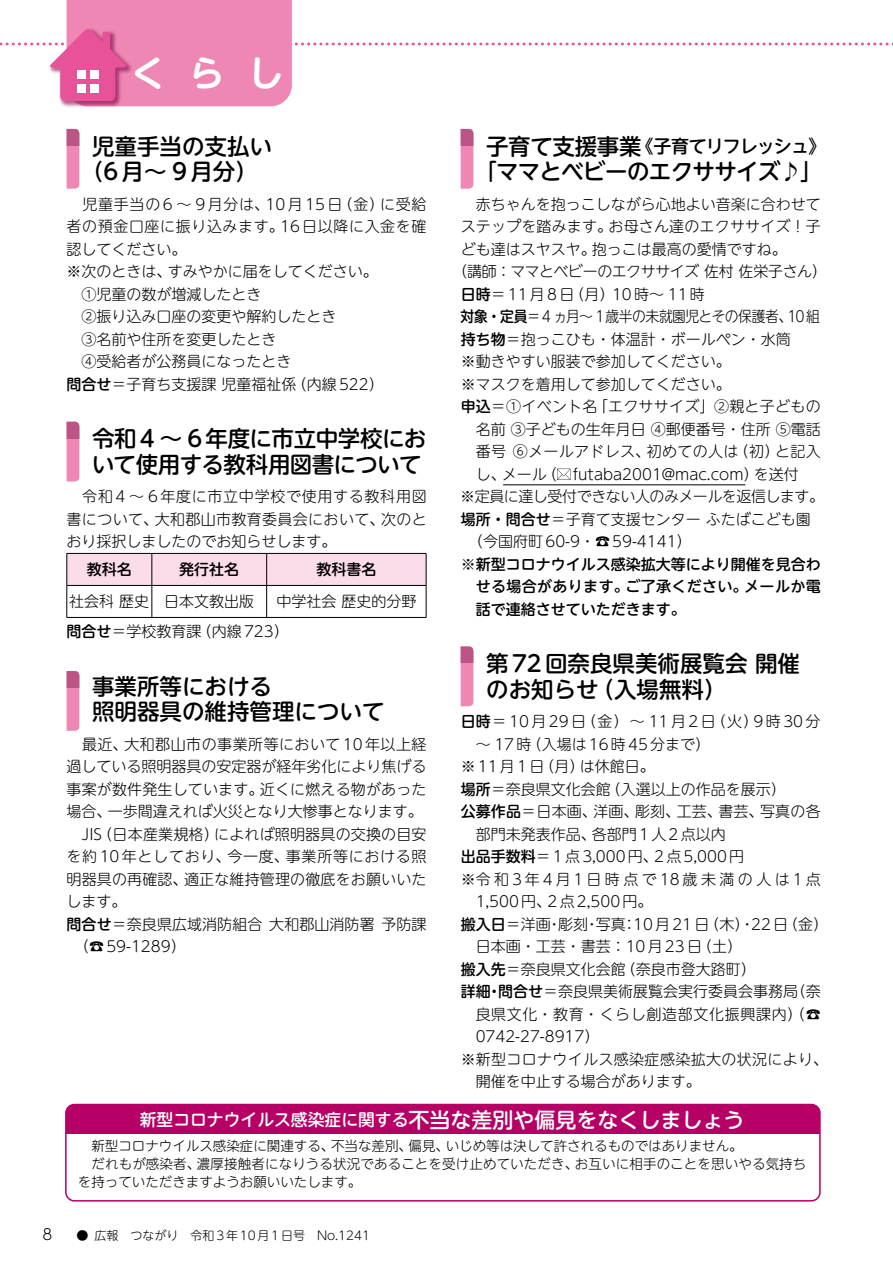
<style>
.page{position:relative;width:893px;height:1263px;background:#fff}
.page>*{position:absolute;margin:0;border:0;box-sizing:border-box;transform-origin:0 0}
.t1{font:700 36px "UD Shin M Go Pr 6 De";color:#fff}
.t2{font:500 22.5px/25.5px "UD Shin M Go Pr 6";color:#000}
.t3{font:500 22.5px/25.5px "UD Shin M Go Pr 6";letter-spacing:-.02em;color:#000}
.t4{font:500 22.5px "UD Shin M Go Pr 6";letter-spacing:-.035em;color:#000}
.t5{font:500 18px "UD Shin M Go Pr 6";letter-spacing:-.05em;color:#000}
.t6{font:500 16.8px "UD Shin M Go Pr 6";color:#fff}
.t7{font:300 15px/22.5px "UD Shin M Go Pr 6";color:#000}
.t8{font:500 15px/22.5px "UD Shin M Go Pr 6";color:#000;text-align:justify}
.t9{font:300 15px "UD Shin M Go Pr 6";letter-spacing:-.03em;color:#000}
.t10{font:300 15px "UD Shin M Go Pr 6";letter-spacing:.045em;color:#000}
.t11{font:300 15px "UD Shin M Go Pr 6";letter-spacing:.02em;color:#000}
.t12{font:300 15px "UD Shin M Go Pr 6";letter-spacing:.15em;color:#000}
.t13{font:300 15px "UD Shin M Go Pr 6";letter-spacing:-.035em;color:#000;scale:.92 1}
.t14{font:300 15px "UD Shin M Go Pr 6";letter-spacing:.165em;color:#000}
.t15{font:300 15px "UD Shin M Go Pr 6";letter-spacing:.03em;color:#000}
.t16{font:300 15px "UD Shin M Go Pr 6";letter-spacing:.025em;color:#000}
.t17{font:300 15px "UD Shin M Go Pr 6";letter-spacing:.195em;color:#000}
.t18{font:300 15px "UD Shin M Go Pr 6";letter-spacing:.075em;color:#000}
.t19{font:300 13.5px/18px "UD Shin M Go Pr 6";color:#000}
.t20{font:300 12px "UD Shin M Go Pr 6";color:#000}
.s1{font-size:22.5px}
.s2{font-weight:500}
.s3{font-size:21px}
</style>
<div class="page">
<div style="left:48px;top:27px;width:85px;height:81px;background:#7e0043;opacity:.6"></div>
<svg style="left:0;top:0;width:893px;height:106px"></svg>
<div style="left:77px;top:84px;width:9px;height:8px;background:#fff"></div>
<div style="left:77px;top:70px;width:9px;height:9px;background:#fff"></div>
<div style="left:91px;top:84px;width:8px;height:8px;background:#fff"></div>
<div style="left:91px;top:70px;width:8px;height:9px;background:#fff"></div>
<div style="left:68px;top:554px;width:358px;height:31px;background:#fadcea"></div>
<hr style="left:67px;top:553px;width:85px;height:1px;background:#000">
<hr style="left:67px;top:554px;width:1px;height:31px;background:#000">
<hr style="left:152px;top:553px;width:115px;height:1px;background:#000">
<hr style="left:152px;top:554px;width:1px;height:31px;background:#000">
<hr style="left:267px;top:553px;width:159px;height:1px;background:#000">
<hr style="left:266px;top:554px;width:1px;height:31px;background:#000">
<hr style="left:426px;top:554px;width:1px;height:31px;background:#000">
<hr style="left:67px;top:585px;width:85px;height:1px;background:#000">
<hr style="left:67px;top:586px;width:1px;height:31px;background:#000">
<hr style="left:152px;top:585px;width:115px;height:1px;background:#000">
<hr style="left:152px;top:586px;width:1px;height:31px;background:#000">
<hr style="left:267px;top:585px;width:159px;height:1px;background:#000">
<hr style="left:266px;top:586px;width:1px;height:31px;background:#000">
<hr style="left:426px;top:586px;width:1px;height:31px;background:#000">
<hr style="left:67px;top:617px;width:85px;height:1px;background:#000">
<hr style="left:152px;top:617px;width:115px;height:1px;background:#000">
<hr style="left:267px;top:617px;width:159px;height:1px;background:#000">
<svg style="left:67px;top:145px;width:12px;height:44px"></svg>
<div style="left:67px;top:129px;width:12px;height:16px;background:#ba5584"></div>
<svg style="left:67px;top:438px;width:12px;height:43px"></svg>
<div style="left:67px;top:422px;width:12px;height:16px;background:#ba5584"></div>
<svg style="left:67px;top:687px;width:12px;height:44px"></svg>
<div style="left:67px;top:671px;width:12px;height:16px;background:#ba5584"></div>
<svg style="left:557px;top:469px;width:13px;height:11px"></svg>
<hr style="left:503px;top:484px;width:242px;height:1px;background:#000">
<div style="left:66px;top:1104px;width:754px;height:29px;background:#b60065"></div>
<div style="left:65px;top:1104px;width:756px;height:97px;border:2px solid #b60065;border-radius:9px"></div>
<svg style="left:461px;top:145px;width:12px;height:44px"></svg>
<div style="left:461px;top:129px;width:12px;height:16px;background:#ba5584"></div>
<svg style="left:461px;top:663px;width:12px;height:43px"></svg>
<div style="left:461px;top:646px;width:12px;height:17px;background:#ba5584"></div>
<h1 class="t1" style="left:130px;top:43px;width:155px">くらし</h1>
<p class="t5" style="left:486px;top:131px;width:342px"><span class="s1">子育て支援事業</span>《子育てリフレッシュ》</p>
<h2 class="t4" style="left:474px;top:153px;width:351px">「ママとベビーのエクササイズ♪」</h2>
<p class="t7" style="left:461px;top:192px;width:361px">　赤ちゃんを抱っこしながら心地よい音楽に合わせて</p>
<p class="t7" style="left:461px;top:214px;width:362px">ステップを踏みます。お母さん達のエクササイズ！子</p>
<p class="t7" style="left:461px;top:237px;width:328px">ども達はスヤスヤ。抱っこは最高の愛情ですね。</p>
<p class="t9" style="left:453px;top:259px;width:376px">（講師：ママとベビーのエクササイズ佐村佐栄子さん）</p>
<p class="t12" style="left:461px;top:282px;width:246px"><span class="s2">日時</span>＝11月8日（月）10時～ 11時</p>
<p class="t13" style="left:461px;top:304px;width:392px"><span class="s2">対象・定員</span>＝4 ヵ月～ 1歳半の未就園児とその保護者、10組</p>
<p class="t7" style="left:461px;top:327px;width:331px"><span class="s2">持ち物</span>＝抱っこひも・体温計・ボールペン・水筒</p>
<p class="t7" style="left:461px;top:349px;width:271px">※動きやすい服装で参加してください。</p>
<p class="t7" style="left:461px;top:372px;width:271px">※マスクを着用して参加してください。</p>
<p class="t11" style="left:461px;top:394px;width:362px"><span class="s2">申込</span>＝①イベント名「エクササイズ」②親と子どもの</p>
<p class="t7" style="left:476px;top:417px;width:346px">名前 ③子どもの生年月日 ④郵便番号・住所 ⑤電話</p>
<p class="t11" style="left:476px;top:439px;width:346px">番号 ⑥メールアドレス、初めての人は（初）と記入</p>
<p class="t7" style="left:476px;top:462px;width:325px">し、メール（ futaba2001@mac.com）を送付</p>
<p class="t9" style="left:460px;top:484px;width:365px">※定員に達し受付できない人のみメールを返信します。</p>
<p class="t7" style="left:461px;top:507px;width:351px"><span class="s2">場所・問合せ</span>＝子育て支援センターふたばこども園</p>
<p class="t7" style="left:461px;top:529px;width:232px">　（今国府町60-9・☎59-4141）</p>
<p class="t8" style="left:476px;top:552px;width:347px;text-indent:-15px">※新型コロナウイルス感染拡大等により開催を見合わせる場合があります。ご了承ください。メールか電話で連絡させていただきます。</p>
<h2 class="t2" style="left:486px;top:650px;width:315px">第72回奈良県美術展覧会開催のお知らせ（入場無料）</h2>
<p class="t14" style="left:461px;top:709px;width:361px"><span class="s2">日時</span>＝10月29日（金）～ 11月2日（火）9時30分</p>
<p class="t7" style="left:476px;top:732px;width:236px">～ 17時（入場は16時45分まで）</p>
<p class="t7" style="left:461px;top:754px;width:196px">※11月1日（月）は休館日。</p>
<p class="t7" style="left:461px;top:777px;width:327px"><span class="s2">場所</span>＝奈良県文化会館（入選以上の作品を展示）</p>
<p class="t7" style="left:461px;top:799px;width:362px"><span class="s2">公募作品</span>＝日本画、洋画、彫刻、工芸、書芸、写真の各</p>
<p class="t7" style="left:476px;top:822px;width:252px">部門未発表作品、各部門1人2点以内</p>
<p class="t12" style="left:461px;top:844px;width:285px"><span class="s2">出品手数料</span>＝1点3,000円、2点5,000円</p>
<p class="t17" style="left:461px;top:867px;width:361px">※令和3年4月1日時点で18歳未満の人は1点</p>
<p class="t18" style="left:476px;top:889px;width:178px">1,500円、2点2,500円。</p>
<p class="t7" style="left:461px;top:912px;width:369px"><span class="s2">搬入日</span>＝洋画・彫刻・写真：10月21日（木）・22日（金）</p>
<p class="t7" style="left:476px;top:934px;width:268px">日本画・工芸・書芸：10月23日（土）</p>
<p class="t7" style="left:461px;top:957px;width:297px"><span class="s2">搬入先</span>＝奈良県文化会館（奈良市登大路町）</p>
<p class="t7" style="left:461px;top:979px;width:361px"><span class="s2">詳細・問合せ</span>＝奈良県美術展覧会実行委員会事務局（奈</p>
<p class="t10" style="left:476px;top:1002px;width:346px">良県文化・教育・くらし創造部文化振興課内）（☎</p>
<p class="t7" style="left:476px;top:1024px;width:125px">0742-27-8917）</p>
<p class="t16" style="left:461px;top:1047px;width:369px">※新型コロナウイルス感染症感染拡大の状況により、</p>
<p class="t7" style="left:476px;top:1069px;width:226px">開催を中止する場合があります。</p>
<p class="t6" style="left:140px;top:1105px;width:606px">新型コロナウイルス感染症に関する<span class="s3">不当な差別や偏見をなくしましょう</span></p>
<p class="t19" style="left:78px;top:1136px;width:730px">　新型コロナウイルス感染症に関連する、不当な差別、偏見、いじめ等は決して許されるものではありません。<br>　だれもが感染者、濃厚接触者になりうる状況であることを受け止めていただき、お互いに相手のことを思いやる気持ちを持っていただきますようお願いいたします。</p>
<h2 class="t2" style="left:81px;top:132px;width:193px;text-indent:11px">児童手当の支払い（6月～ 9月分）</h2>
<p class="t7" style="left:67px;top:192px;width:361px">　児童手当の6 ～ 9月分は、10月15日（金）に受給者の預金口座に振り込みます。16日以降に入金を確認してください。<br>※次のときは、すみやかに届をしてください。<br>　①児童の数が増減したとき<br>　②振り込み口座の変更や解約したとき<br>　③名前や住所を変更したとき<br>　④受給者が公務員になったとき<br><span class="s2">問合せ</span>＝子育ち支援課児童福祉係（内線522）</p>
<h2 class="t3" style="left:92px;top:425px;width:336px">令和4 ～ 6年度に市立中学校において使用する教科用図書について</h2>
<p class="t7" style="left:67px;top:484px;width:362px;text-align:justify">　令和4 ～ 6年度に市立中学校で使用する教科用図書について、大和郡山市教育委員会において、次のとおり採択しましたのでお知らせします。</p>
<p class="t8" style="left:87px;top:557px;width:47px">教科名</p>
<p class="t8" style="left:179px;top:557px;width:62px">発行社名</p>
<p class="t8" style="left:316px;top:557px;width:61px">教科書名</p>
<p class="t7" style="left:69px;top:589px;width:186px">社会科歴史 日本文教出版</p>
<p class="t7" style="left:67px;top:586px;width:351px;line-height:30px;text-indent:210px">中学社会歴史的分野<span class="s2">問合せ</span>＝学校教育課（内線723）</p>
<h2 class="t2" style="left:92px;top:672px;width:294px">事業所等における<br>照明器具の維持管理について</h2>
<p class="t15" style="left:67px;top:732px;width:361px">　最近、大和郡山市の事業所等において10年以上経</p>
<p class="t7" style="left:67px;top:754px;width:361px">過している照明器具の安定器が経年劣化により焦げる</p>
<p class="t7" style="left:67px;top:777px;width:361px">事案が数件発生しています。近くに燃える物があった</p>
<p class="t7" style="left:67px;top:799px;width:358px">場合、一歩間違えれば火災となり大惨事となります。</p>
<p class="t7" style="left:67px;top:822px;width:362px">　JIS（日本産業規格）によれば照明器具の交換の目安</p>
<p class="t10" style="left:67px;top:844px;width:361px">を約10年としており、今一度、事業所等における照</p>
<p class="t7" style="left:67px;top:867px;width:361px">明器具の再確認、適正な維持管理の徹底をお願いいた</p>
<p class="t7" style="left:67px;top:889px;width:61px">します。</p>
<p class="t7" style="left:67px;top:912px;width:361px"><span class="s2">問合せ</span>＝奈良県広域消防組合大和郡山消防署予防課</p>
<p class="t7" style="left:74px;top:934px;width:113px">（☎59-1289）</p>
<p class="t7" style="left:43px;top:1222px;width:11px">8</p>
<p class="t20" style="left:77px;top:1226px;width:295px">● 広報　つながり　令和3年10月1日号　No.1241</p>
</div>
